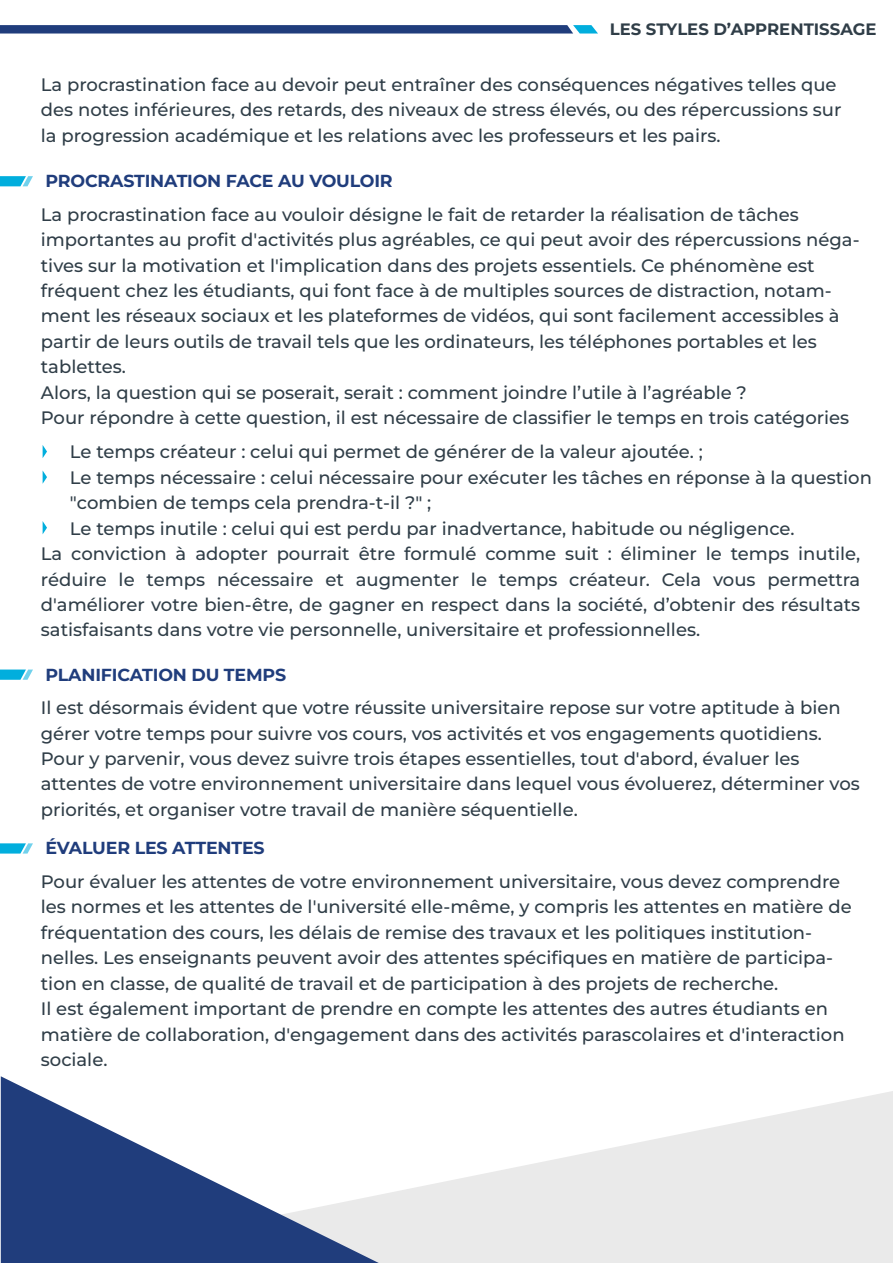
<style>
.page{position:relative;width:893px;height:1263px;background:#fff}
.page>*{position:absolute;margin:0;border:0;box-sizing:border-box;transform-origin:0 0}
.t1{font:500 18px/25.5px "Montserrat";color:#303e48}
.t2{font:700 17.4px "Montserrat";letter-spacing:-.01em;color:#203d7c}
.t3{font:700 16.5px "Montserrat";color:#303e48}
</style>
<div class="page">
<svg style="left:43px;top:471px;width:4px;height:12px"></svg>
<svg style="left:43px;top:445px;width:4px;height:13px"></svg>
<svg style="left:43px;top:521px;width:4px;height:13px"></svg>
<svg style="left:0;top:25px;width:598px;height:9px"></svg>
<svg style="left:379px;top:1091px;width:514px;height:172px;fill:#eaeaea"></svg>
<svg style="left:1px;top:1076px;width:378px;height:187px"></svg>
<svg style="left:0;top:669px;width:33px;height:11px"></svg>
<svg style="left:0;top:843px;width:33px;height:10px"></svg>
<svg style="left:0;top:176px;width:33px;height:10px"></svg>
<p class="t3" style="left:610px;top:18px;width:268px">LES STYLES D’APPRENTISSAGE</p>
<p class="t1" style="left:41px;top:71px;width:802px">La procrastination face au devoir peut entraîner des conséquences négatives telles que des notes inférieures, des retards, des niveaux de stress élevés, ou des répercussions sur la progression académique et les relations avec les professeurs et les pairs.</p>
<p class="t2" style="left:46px;top:169px;width:349px">PROCRASTINATION FACE AU VOULOIR</p>
<p class="t1" style="left:41px;top:201px;width:820px">La procrastination face au vouloir désigne le fait de retarder la réalisation de tâches importantes au profit d'activités plus agréables, ce qui peut avoir des répercussions néga&shy;tives sur la motivation et l'implication dans des projets essentiels. Ce phénomène est fréquent chez les étudiants, qui font face à de multiples sources de distraction, notam&shy;ment les réseaux sociaux et les plateformes de vidéos, qui sont facilement accessibles à partir de leurs outils de travail tels que les ordinateurs, les téléphones portables et les tablettes.<br>Alors, la question qui se poserait, serait : comment joindre l’utile à l’agréable ?<br>Pour répondre à cette question, il est nécessaire de classifier le temps en trois catégories</p>
<p class="t1" style="left:70px;top:439px;width:634px">Le temps créateur : celui qui permet de générer de la valeur ajoutée. ;</p>
<p class="t1" style="left:70px;top:464px;width:804px">Le temps nécessaire : celui nécessaire pour exécuter les tâches en réponse à la question</p>
<p class="t1" style="left:70px;top:489px;width:363px">"combien de temps cela prendra-t-il ?" ;</p>
<p class="t1" style="left:70px;top:515px;width:726px">Le temps inutile : celui qui est perdu par inadvertance, habitude ou négligence.</p>
<p class="t1" style="left:41px;top:540px;width:821px">La conviction à adopter pourrait être formulé comme suit : éliminer le temps inutile,</p>
<p class="t1" style="left:41px;top:566px;width:821px">réduire le temps nécessaire et augmenter le temps créateur. Cela vous permettra</p>
<p class="t1" style="left:41px;top:591px;width:821px">d'améliorer votre bien-être, de gagner en respect dans la société, d’obtenir des résultats</p>
<p class="t1" style="left:41px;top:617px;width:661px">satisfaisants dans votre vie personnelle, universitaire et professionnelles.</p>
<p class="t2" style="left:46px;top:663px;width:242px">PLANIFICATION DU TEMPS</p>
<p class="t1" style="left:41px;top:694px;width:820px">Il est désormais évident que votre réussite universitaire repose sur votre aptitude à bien gérer votre temps pour suivre vos cours, vos activités et vos engagements quotidiens.<br>Pour y parvenir, vous devez suivre trois étapes essentielles, tout d'abord, évaluer les attentes de votre environnement universitaire dans lequel vous évoluerez, déterminer vos priorités, et organiser votre travail de manière séquentielle.</p>
<p class="t2" style="left:46px;top:836px;width:221px">ÉVALUER LES ATTENTES</p>
<p class="t1" style="left:41px;top:868px;width:812px">Pour évaluer les attentes de votre environnement universitaire, vous devez comprendre les normes et les attentes de l'université elle-même, y compris les attentes en matière de fréquentation des cours, les délais de remise des travaux et les politiques institution&shy;nelles. Les enseignants peuvent avoir des attentes spécifiques en matière de participa&shy;tion en classe, de qualité de travail et de participation à des projets de recherche.<br>Il est également important de prendre en compte les attentes des autres étudiants en matière de collaboration, d'engagement dans des activités parascolaires et d'interaction sociale.</p>
</div>
